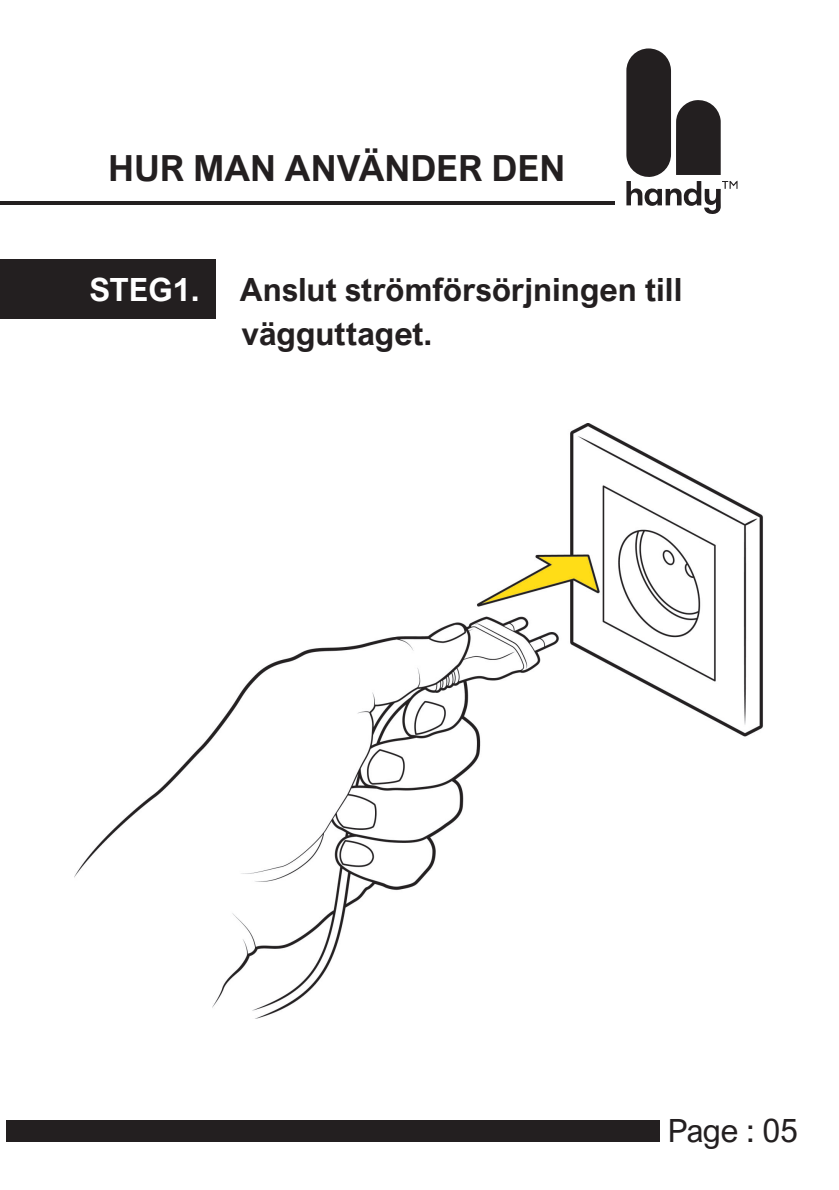
<style>
.page{position:relative;width:839px;height:1190px;background:#fff}
.page>*{position:absolute;margin:0;border:0;box-sizing:border-box;transform-origin:0 0}
.t1{font:700 36px "Arial Nova";color:#231f20}
.t2{font:700 32px/44px "Arial Nova";color:#231f20}
.t3{font:32px "Arial Nova";letter-spacing:-.015em;color:#231f20}
.t4{font:700 32px "Arial Nova";color:#fff}
</style>
<div class="page">
<svg style="left:626px;top:48px;width:111px;height:166px"></svg>
<hr style="left:0;top:201px;width:614px;height:4px;background:#231f20">
<img style="left:74px;top:424px;width:689px;height:594px">
<div style="left:0;top:259px;width:215px;height:60px;background:#231f20"></div>
<div style="left:6px;top:1120px;width:653px;height:21px;background:#231f20"></div>
<p class="t1" style="left:108px;top:147px;width:458px">HUR MAN ANVÄNDER DEN</p>
<p class="t4" style="left:89px;top:271px;width:112px">STEG1.</p>
<p class="t2" style="left:240px;top:267px;width:444px">Anslut strömförsörjningen till vägguttaget.</p>
<p class="t3" style="left:667px;top:1111px;width:132px">Page : 05</p>
</div>
